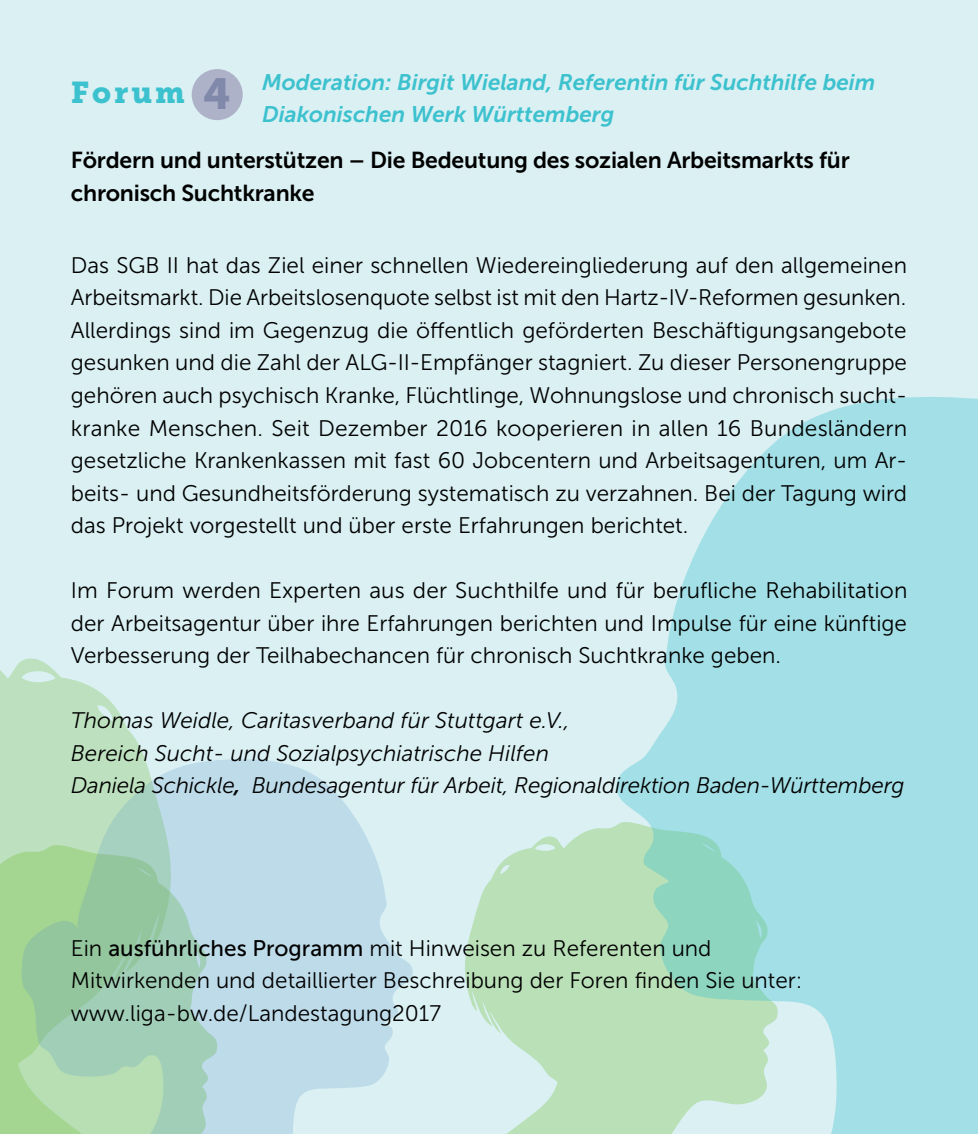
<style>
.page{position:relative;width:978px;height:1134px;background:#daf0f3}
.page>*{position:absolute;margin:0;border:0;box-sizing:border-box;transform-origin:0 0}
.t1{font:30px "Museo Slab 900";letter-spacing:.1em;color:#3cc1ce}
.t2{font:23px/32.5px "Museo Sans 700";letter-spacing:-.01em;color:#010101}
.t3{font:22.5px/32.5px "Museo Sans 300";color:#010101;text-align:justify}
.t4{font:italic 22.5px/32.5px "Museo Sans 300";letter-spacing:-.005em;color:#010101}
.t5{font:italic 22.5px/32.5px "Museo Sans 700";color:#3cc1ce}
.s1{font-family:"Museo Slab 900";font-style:normal;font-size:43.25px;color:#8089aa}
.s2{font-family:"Museo Sans 700"}
.s3{font-family:"Museo Sans 500"}
</style>
<div class="page">
<svg style="left:0;top:658px;width:145px;height:186px;fill:#bde1be"></svg>
<div style="left:0;top:844px;width:20px;height:290px;background:#a4d591"></div>
<div style="left:192px;top:69px;width:51px;height:51px;background:#aeb2c9;border-radius:50%"></div>
<svg style="left:465px;top:826px;width:150px;height:308px;fill:#b9e0b7"></svg>
<svg style="left:615px;top:397px;width:363px;height:737px;fill:#a2dfe6"></svg>
<svg style="left:20px;top:758px;width:393px;height:376px;background:#b6dad0"></svg>
<h1 class="t1" style="left:71px;top:75px;width:116px">Forum</h1>
<p class="t5" style="left:262px;top:66px;width:615px;text-indent:-59px"><span class="s1">4</span> Moderation: Birgit Wieland, Referentin für Suchthilfe beim<br>Diakonischen Werk Württemberg</p>
<p class="t2" style="left:71px;top:144px;width:780px">Fördern und unterstützen – Die Bedeutung des sozialen Arbeitsmarkts für chronisch Suchtkranke</p>
<p class="t3" style="left:71px;top:249px;width:838px">Das SGB II hat das Ziel einer schnellen Wiedereingliederung auf den allgemeinen Arbeitsmarkt. Die Arbeitslosenquote selbst ist mit den Hartz-IV-Reformen gesunken.<br>Allerdings sind im Gegenzug die öffentlich geförderten Beschäftigungsangebote gesunken und die Zahl der ALG-II-Empfänger stagniert. Zu dieser Personengruppe gehören auch psychisch Kranke, Flüchtlinge, Wohnungslose und chronisch sucht&shy;kranke Menschen. Seit Dezember 2016 kooperieren in allen 16 Bundesländern gesetzliche Krankenkassen mit fast 60 Jobcentern und Arbeitsagenturen, um Ar&shy;beits- und Gesundheitsförderung systematisch zu verzahnen. Bei der Tagung wird das Projekt vorgestellt und über erste Erfahrungen berichtet.</p>
<p class="t3" style="left:71px;top:574px;width:838px">Im Forum werden Experten aus der Suchthilfe und für berufliche Rehabilitation der Arbeitsagentur über ihre Erfahrungen berichten und Impulse für eine künftige Verbesserung der Teilhabechancen für chronisch Suchtkranke geben.</p>
<p class="t4" style="left:71px;top:704px;width:835px">Thomas Weidle, Caritasverband für Stuttgart e.V.,<br>Bereich Sucht- und Sozialpsychiatrische Hilfen<br>Daniela Schickle<span class="s2">,</span> Bundesagentur für Arbeit, Regionaldirektion Baden-Württemberg</p>
<p class="t3" style="left:71px;top:932px;width:733px;text-align:left">Ein <span class="s3">ausführliches Programm</span> mit Hinweisen zu Referenten und<br>Mitwirkenden und detaillierter Beschreibung der Foren finden Sie unter: www.liga-bw.de/Landestagung2017</p>
</div>
